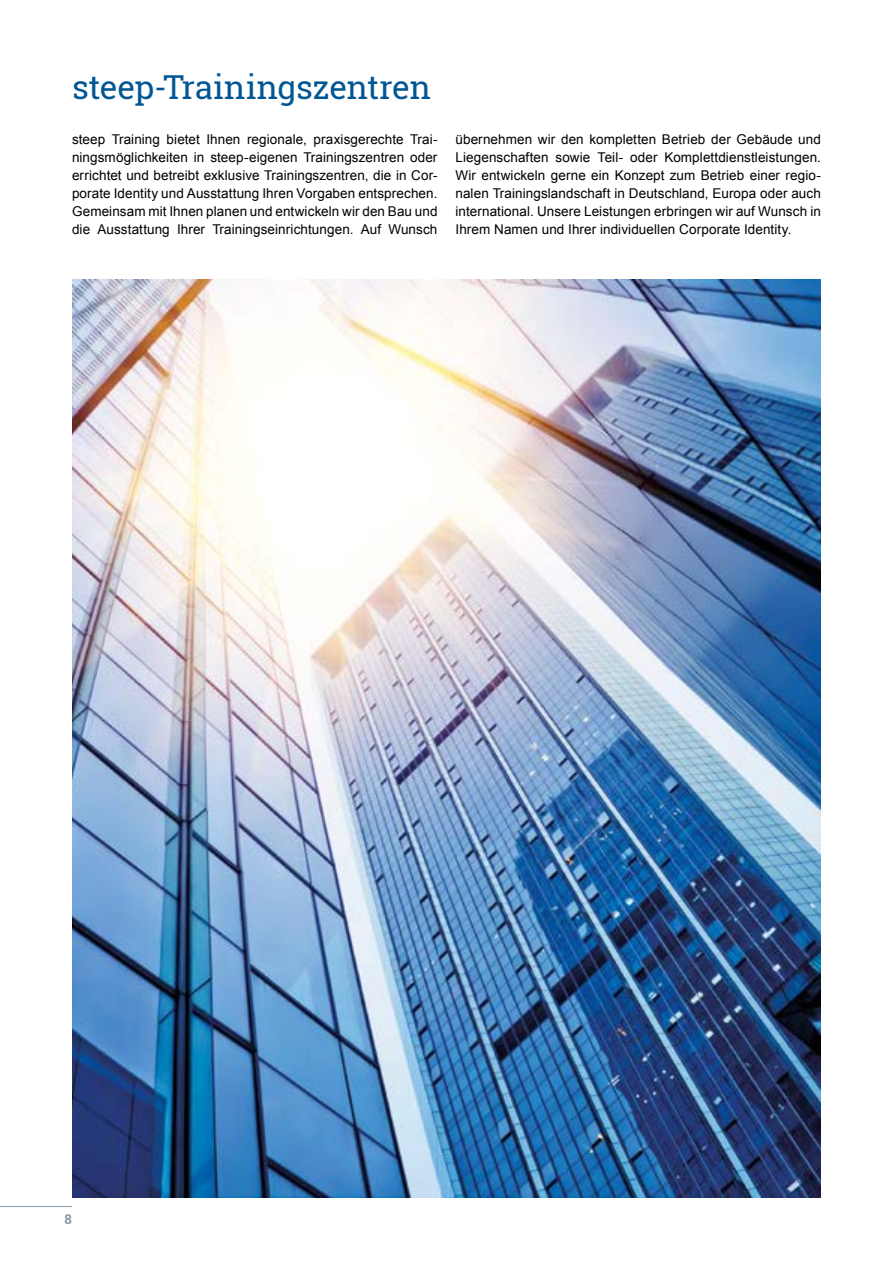
<style>
.page{position:relative;width:893px;height:1263px;background:#fff}
.page>*{position:absolute;margin:0;border:0;box-sizing:border-box;transform-origin:0 0}
.t1{font:33px "Roboto Slab";letter-spacing:-.01em;color:#005694}
.t2{font:13.5px/18px "Arial";letter-spacing:.005em;color:#000;text-align:justify}
.t3{font:700 13.5px "Roboto Slab";color:#8a9ba7}
</style>
<div class="page">
<hr style="left:0;top:1206px;width:72px;height:1px;background:#8a9ba7">
<img style="left:72px;top:279px;width:749px;height:918px">
<h1 class="t1" style="left:72px;top:64px;width:360px">steep-Trainingszentren</h1>
<p class="t2" style="left:72px;top:130px;width:367px">steep Training bietet Ihnen regionale, praxisgerechte Trai&shy;ningsmöglichkeiten in steep-eigenen Trainingszentren oder errichtet und betreibt exklusive Trainingszentren, die in Cor&shy;porate Identity und Ausstattung Ihren Vorgaben entsprechen.<br>Gemeinsam mit Ihnen planen und entwickeln wir den Bau und die Ausstattung Ihrer Trainingseinrichtungen. Auf Wunsch</p>
<p class="t2" style="left:455px;top:130px;width:367px">übernehmen wir den kompletten Betrieb der Gebäude und Liegenschaften sowie Teil- oder Komplettdienstleistungen.<br>Wir entwickeln gerne ein Konzept zum Betrieb einer regio&shy;nalen Trainingslandschaft in Deutschland, Europa oder auch international. Unsere Leistungen erbringen wir auf Wunsch in Ihrem Namen und Ihrer individuellen Corporate Identity.</p>
<p class="t3" style="left:65px;top:1209px;width:9px">8</p>
</div>
